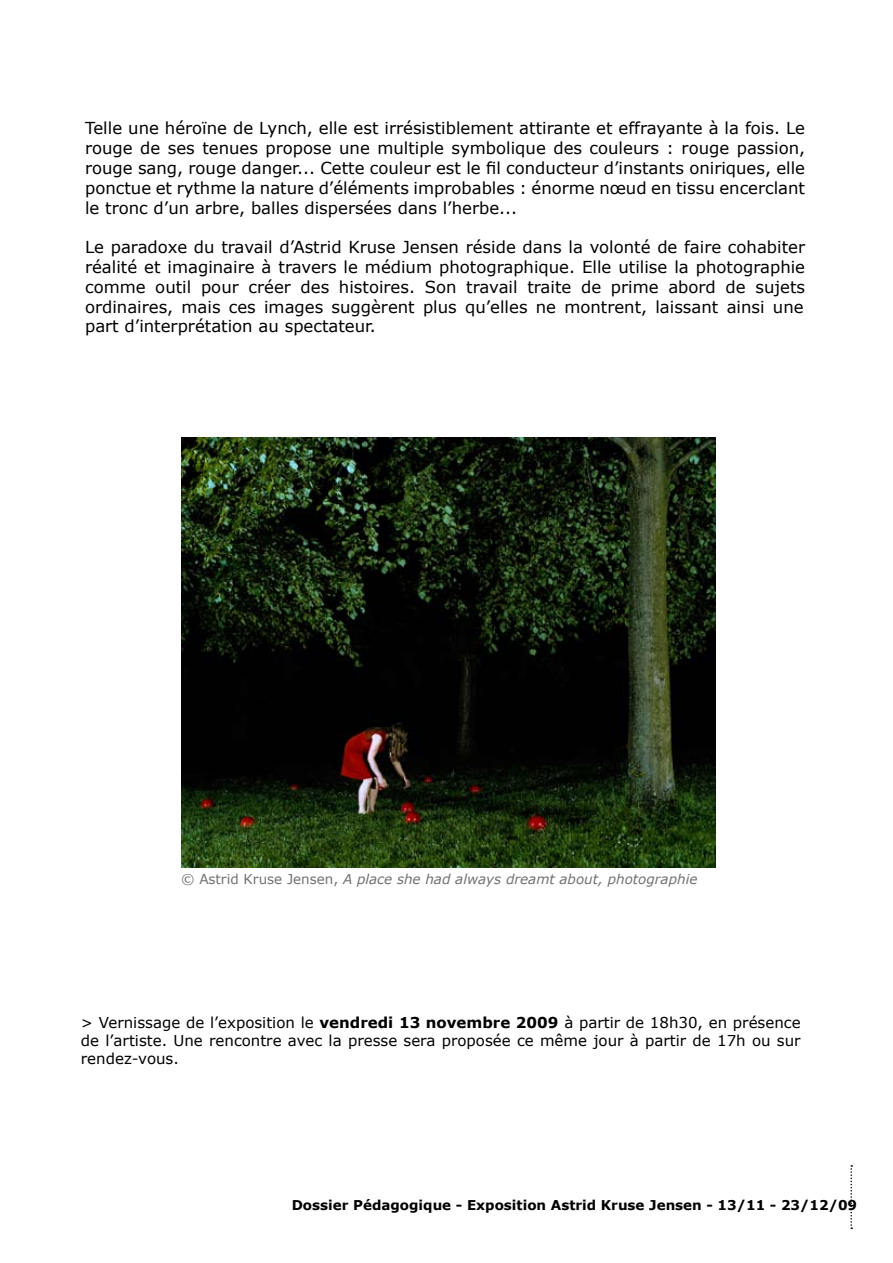
<style>
.page{position:relative;width:893px;height:1263px;background:#fff}
.page>*{position:absolute;margin:0;border:0;box-sizing:border-box;transform-origin:0 0}
.t1{font:16.5px/19.8px "Verdana";color:#000;text-align:justify}
.t2{font:15px/18px "Verdana";color:#000;text-align:justify}
.t3{font:700 13.5px "Verdana";color:#000}
.t4{font:italic 13.5px "Verdana";color:#707173}
.s1{font-style:normal}
.s2{font-weight:700}
</style>
<div class="page">
<svg style="left:850px;top:1165px;width:2px;height:64px"></svg>
<img style="left:181px;top:438px;width:535px;height:429px">
<p class="t1" style="left:85px;top:118px;width:722px">Telle une héroïne de Lynch, elle est irrésistiblement attirante et effrayante à la fois. Le rouge de ses tenues propose une multiple symbolique des couleurs : rouge passion, rouge sang, rouge danger... Cette couleur est le fil conducteur d’instants oniriques, elle ponctue et rythme la nature d’éléments improbables : énorme nœud en tissu encerclant le tronc d’un arbre, balles dispersées dans l’herbe...</p>
<p class="t1" style="left:85px;top:237px;width:722px">Le paradoxe du travail d’Astrid Kruse Jensen réside dans la volonté de faire cohabiter réalité et imaginaire à travers le médium photographique. Elle utilise la photographie comme outil pour créer des histoires. Son travail traite de prime abord de sujets ordinaires, mais ces images suggèrent plus qu’elles ne montrent, laissant ainsi une part d’interprétation au spectateur.</p>
<p class="t4" style="left:181px;top:870px;width:518px"><span class="s1">© Astrid Kruse Jensen,</span> A place she had always dreamt about, photographie</p>
<p class="t2" style="left:81px;top:1013px;width:721px">&gt; Vernissage de l’exposition le <span class="s2">vendredi 13 novembre 2009</span> à partir de 18h30, en présence de l’artiste. Une rencontre avec la presse sera proposée ce même jour à partir de 17h ou sur rendez-vous.</p>
<p class="t3" style="left:292px;top:1196px;width:567px">Dossier Pédagogique - Exposition Astrid Kruse Jensen - 13/11 - 23/12/09</p>
</div>
